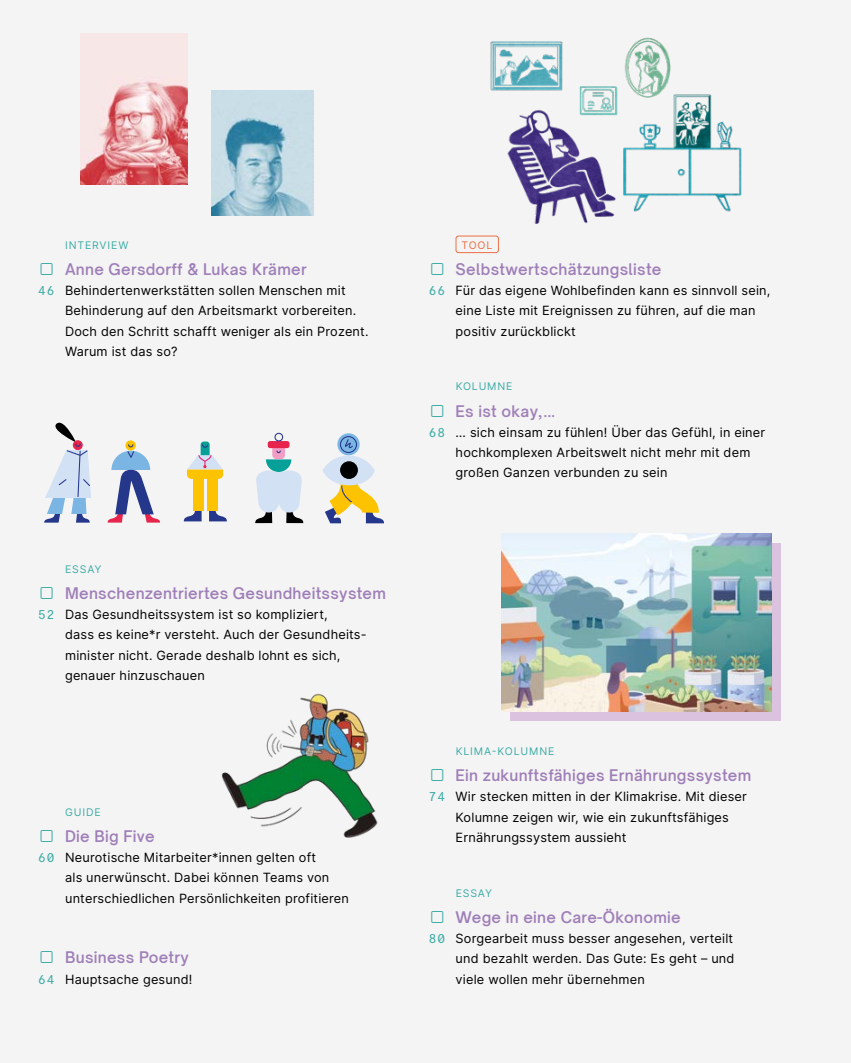
<style>
.page{position:relative;width:851px;height:1063px;background:#fff}
.page>*{position:absolute;margin:0;border:0;box-sizing:border-box;transform-origin:0 0}
.t1{font:300 16.5px "Inter";color:#3daca6}
.t2{font:600 15px "Open Sauce Two";letter-spacing:.02em;color:#9f7fb8}
.t3{font:12.75px/20.2px "Inter";letter-spacing:.015em;color:#000}
.t4{font:12.75px "Moderat Mono Regular";letter-spacing:.07em;color:#3daca6}
.t5{font:10.5px "Inter";letter-spacing:.08em;color:#3daca6}
.t6{font:10.5px "Inter";color:#ed6e43}
</style>
<div class="page">
<div style="left:0;top:0;width:850px;height:1063px;background:#f4f4f4"></div>
<img style="left:221px;top:693px;width:157px;height:145px">
<svg style="left:44px;top:422px;width:47px;height:101px"></svg>
<svg style="left:125px;top:440px;width:11px;height:11px"></svg>
<svg style="left:108px;top:444px;width:52px;height:79px"></svg>
<svg style="left:322px;top:456px;width:53px;height:29px"></svg>
<svg style="left:209px;top:508px;width:18px;height:13px"></svg>
<svg style="left:184px;top:511px;width:17px;height:10px"></svg>
<div style="left:193px;top:476px;width:10px;height:35px;background:#fdc300"></div>
<div style="left:207px;top:476px;width:10px;height:35px;background:#fdc300"></div>
<svg style="left:187px;top:442px;width:36px;height:37px"></svg>
<div style="left:268px;top:441px;width:21px;height:7px;background:#e6244c;border-radius:2px"></div>
<div style="left:274px;top:433px;width:9px;height:8px;border:1px solid #25378b;border-radius:50%"></div>
<svg style="left:255px;top:447px;width:48px;height:76px"></svg>
<svg style="left:325px;top:433px;width:59px;height:91px"></svg>
<img style="left:490px;top:37px;width:252px;height:187px">
<div style="left:511px;top:543px;width:269px;height:178px;background:#dbc3df"></div>
<img style="left:501px;top:533px;width:270px;height:178px">
<img style="left:81px;top:34px;width:106px;height:151px">
<img style="left:211px;top:90px;width:102px;height:125px">
<div style="left:455px;top:236px;width:43px;height:17px;border:1px solid #ed6e43;border-radius:3px"></div>
<p class="t1" style="left:39px;top:257px;width:17px">▢</p>
<p class="t4" style="left:38px;top:283px;width:18px">46</p>
<p class="t5" style="left:65px;top:237px;width:65px">INTERVIEW</p>
<p class="t2" style="left:65px;top:260px;width:243px">Anne Gersdorff &amp; Lukas Krämer</p>
<p class="t3" style="left:65px;top:280px;width:305px">Behindertenwerkstätten sollen Menschen mit Behinderung auf den Arbeitsmarkt vorbereiten.<br>Doch den Schritt schafft weniger als ein Prozent.<br>Warum ist das so?</p>
<p class="t1" style="left:39px;top:581px;width:17px">▢</p>
<p class="t4" style="left:38px;top:607px;width:18px">52</p>
<p class="t5" style="left:65px;top:561px;width:38px">ESSAY</p>
<p class="t2" style="left:65px;top:584px;width:322px">Menschenzentriertes Gesundheitssystem</p>
<p class="t3" style="left:65px;top:604px;width:303px">Das Gesundheitssystem ist so kompliziert,<br>dass es keine*r versteht. Auch der Gesundheits&shy;minister nicht. Gerade deshalb lohnt es sich, genauer hinzuschauen</p>
<p class="t1" style="left:39px;top:824px;width:17px">▢</p>
<p class="t4" style="left:38px;top:850px;width:18px">60</p>
<p class="t5" style="left:65px;top:804px;width:37px">GUIDE</p>
<p class="t2" style="left:65px;top:827px;width:91px">Die Big Five</p>
<p class="t3" style="left:65px;top:847px;width:285px">Neurotische Mitarbeiter*innen gelten oft<br>als unerwünscht. Dabei können Teams von unterschiedlichen Persönlichkeiten profitieren</p>
<p class="t1" style="left:39px;top:946px;width:17px">▢</p>
<p class="t4" style="left:38px;top:972px;width:18px">64</p>
<p class="t2" style="left:65px;top:948px;width:125px">Business Poetry</p>
<p class="t3" style="left:65px;top:968px;width:129px">Hauptsache gesund!</p>
<p class="t1" style="left:430px;top:257px;width:17px">▢</p>
<p class="t4" style="left:428px;top:283px;width:18px">66</p>
<p class="t6" style="left:461px;top:237px;width:32px">TOOL</p>
<p class="t2" style="left:455px;top:260px;width:207px">Selbstwertschätzungsliste</p>
<p class="t3" style="left:455px;top:280px;width:316px">Für das eigene Wohlbefinden kann es sinnvoll sein, eine Liste mit Ereignissen zu führen, auf die man positiv zurückblickt</p>
<p class="t1" style="left:430px;top:399px;width:17px">▢</p>
<p class="t4" style="left:428px;top:425px;width:18px">68</p>
<p class="t5" style="left:455px;top:379px;width:58px">KOLUMNE</p>
<p class="t2" style="left:455px;top:402px;width:101px">Es ist okay,...</p>
<p class="t3" style="left:455px;top:422px;width:311px">… sich einsam zu fühlen! Über das Gefühl, in einer hochkomplexen Arbeitswelt nicht mehr mit dem großen Ganzen verbunden zu sein</p>
<p class="t1" style="left:430px;top:763px;width:17px">▢</p>
<p class="t4" style="left:428px;top:789px;width:18px">74</p>
<p class="t5" style="left:455px;top:743px;width:100px">KLIMA-KOLUMNE</p>
<p class="t2" style="left:455px;top:766px;width:297px">Ein zukunftsfähiges Ernährungssystem</p>
<p class="t3" style="left:455px;top:786px;width:293px">Wir stecken mitten in der Klimakrise. Mit dieser<br>Kolumne zeigen wir, wie ein zukunftsfähiges<br>Ernährungssystem aussieht</p>
<p class="t1" style="left:430px;top:905px;width:17px">▢</p>
<p class="t4" style="left:428px;top:931px;width:18px">80</p>
<p class="t5" style="left:455px;top:885px;width:38px">ESSAY</p>
<p class="t2" style="left:455px;top:908px;width:226px">Wege in eine Care-Ökonomie</p>
<p class="t3" style="left:455px;top:928px;width:280px;text-align:justify">Sorgearbeit muss besser angesehen, verteilt und bezahlt werden. Das Gute: Es geht – und viele wollen mehr übernehmen</p>
</div>
